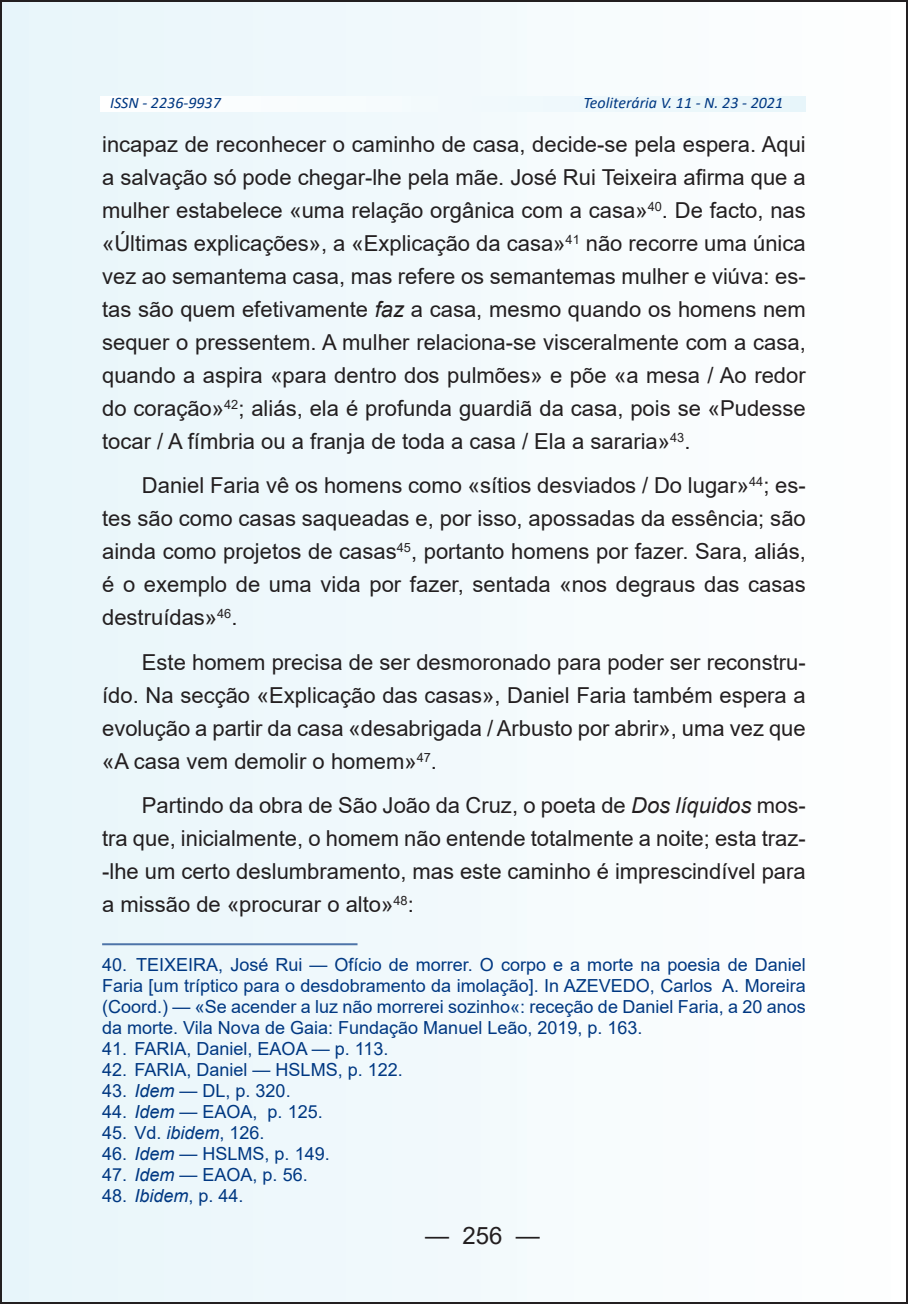
<style>
.page{position:relative;width:908px;height:1304px;background:#fff}
.page>*{position:absolute;margin:0;border:0;box-sizing:border-box;transform-origin:0 0}
.t1{font:24px "Arial";color:#231f20}
.t2{font:22px/33px "Arial";color:#231f20;text-align:justify}
.t3{font:18px/21px "Arial";color:#003882;text-align:justify}
.t4{font:italic 16px "Calibri";color:#003882}
.s1{font-style:italic}
</style>
<div class="page">
<div style="left:1px;top:1px;width:905px;height:1302px;background:#f2f9fc"></div>
<hr style="left:102px;top:943px;width:255px;height:2px;background:#4d74a8">
<p class="t4" style="left:110px;top:92px;width:112px">ISSN - 2236-9937</p>
<p class="t4" style="left:583px;top:92px;width:201px">Teoliterária V. 11 - N. 23 - 2021</p>
<p class="t2" style="left:102px;top:128px;width:705px">incapaz de reconhecer o caminho de casa, decide-se pela espera. Aqui a salvação só pode chegar-lhe pela mãe. José Rui Teixeira afirma que a mulher estabelece «uma relação orgânica com a casa»<sup>40</sup>. De facto, nas «Últimas explicações», a «Explicação da casa»<sup>41</sup> não recorre uma única vez ao semantema casa, mas refere os semantemas mulher e viúva: es&shy;tas são quem efetivamente <span class="s1">faz</span> a casa, mesmo quando os homens nem sequer o pressentem. A mulher relaciona-se visceralmente com a casa, quando a aspira «para dentro dos pulmões» e põe «a mesa / Ao redor do coração»<sup>42</sup>; aliás, ela é profunda guardiã da casa, pois se «Pudesse tocar / A fímbria ou a franja de toda a casa / Ela a sararia»<sup>43</sup>.</p>
<p class="t2" style="left:102px;top:469px;width:704px;text-indent:40px">Daniel Faria vê os homens como «sítios desviados / Do lugar»<sup>44</sup>; es&shy;tes são como casas saqueadas e, por isso, apossadas da essência; são ainda como projetos de casas<sup>45</sup>, portanto homens por fazer. Sara, aliás, é o exemplo de uma vida por fazer, sentada «nos degraus das casas destruídas»<sup>46</sup>.</p>
<p class="t2" style="left:102px;top:645px;width:704px;text-indent:40px">Este homem precisa de ser desmoronado para poder ser reconstru&shy;ído. Na secção «Explicação das casas», Daniel Faria também espera a evolução a partir da casa «desabrigada / Arbusto por abrir», uma vez que «A casa vem demolir o homem»<sup>47</sup>.</p>
<p class="t2" style="left:102px;top:789px;width:704px;text-indent:40px">Partindo da obra de São João da Cruz, o poeta de <span class="s1">Dos líquidos</span> mos&shy;tra que, inicialmente, o homem não entende totalmente a noite; esta traz--lhe um certo deslumbramento, mas este caminho é imprescindível para a missão de «procurar o alto»<sup>48</sup>:</p>
<p class="t3" style="left:102px;top:954px;width:704px">40. TEIXEIRA, José Rui — Ofício de morrer. O corpo e a morte na poesia de Daniel Faria [um tríptico para o desdobramento da imolação]. In AZEVEDO, Carlos A. Moreira (Coord.) — «Se acender a luz não morrerei sozinho«: receção de Daniel Faria, a 20 anos da morte. Vila Nova de Gaia: Fundação Manuel Leão, 2019, p. 163.</p>
<p class="t3" style="left:102px;top:1038px;width:288px">41. FARIA, Daniel, EAOA — p. 113.</p>
<p class="t3" style="left:102px;top:1059px;width:302px">42. FARIA, Daniel — HSLMS, p. 122.</p>
<p class="t3" style="left:102px;top:1080px;width:190px">43. <span class="s1">Idem</span> — DL, p. 320.</p>
<p class="t3" style="left:102px;top:1101px;width:222px">44. <span class="s1">Idem</span> — EAOA, p. 125.</p>
<p class="t3" style="left:102px;top:1122px;width:164px">45. Vd. <span class="s1">ibidem</span>, 126.</p>
<p class="t3" style="left:102px;top:1143px;width:229px">46. <span class="s1">Idem</span> — HSLMS, p. 149.</p>
<p class="t3" style="left:102px;top:1164px;width:207px">47. <span class="s1">Idem</span> — EAOA, p. 56.</p>
<p class="t3" style="left:102px;top:1185px;width:143px">48. <span class="s1">Ibidem</span>, p. 44.</p>
<p class="t1" style="left:425px;top:1218px;width:116px">— 256 —</p>
</div>
